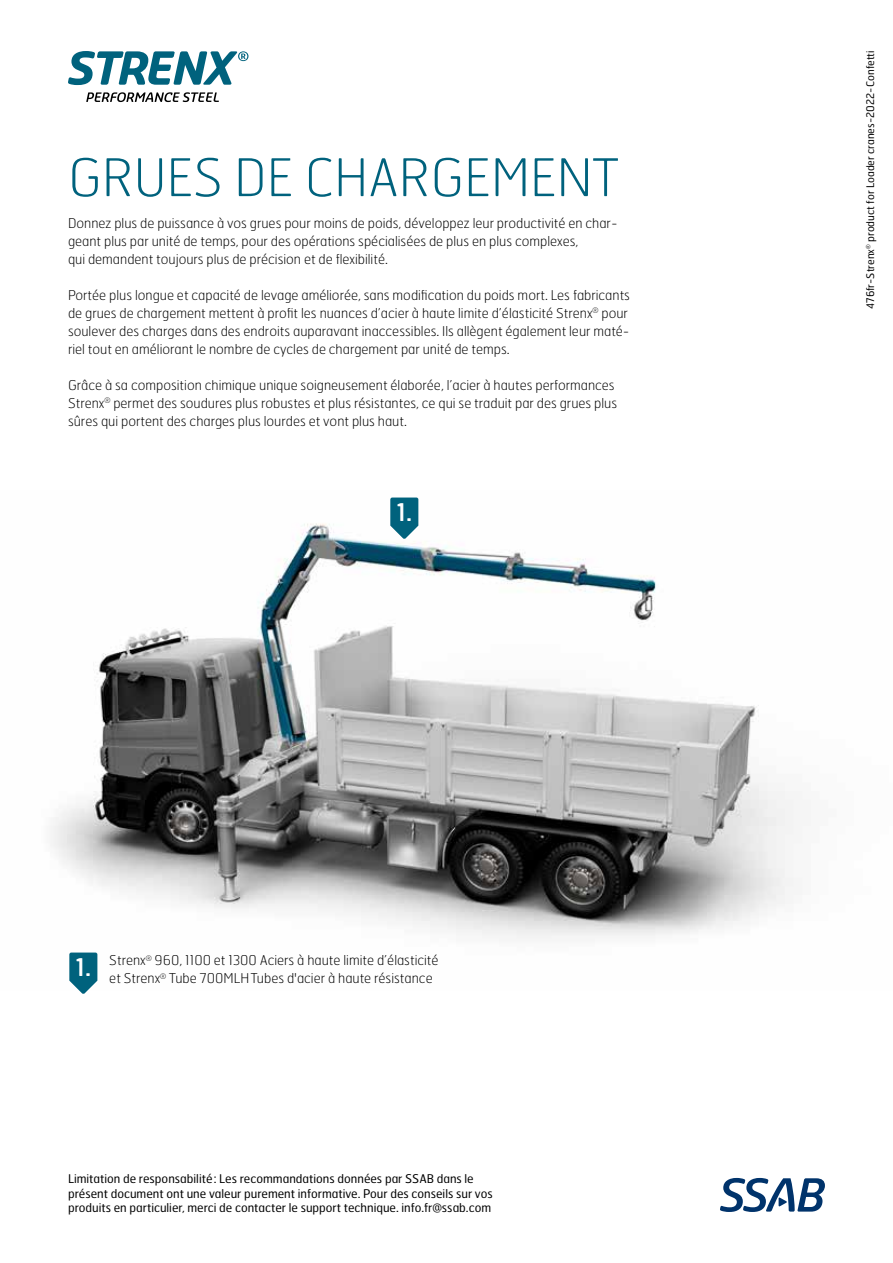
<style>
.page{position:relative;width:893px;height:1263px;background:#fff}
.page>*{position:absolute;margin:0;border:0;box-sizing:border-box;transform-origin:0 0}
.t1{font:100 51.75px "Hermes FB";color:#00627d}
.t2{font:24.45px "Hermes FB";color:#fff}
.t3{font:100 13.5px/18px "Hermes FB";color:#000}
.t4{font:12px/14.4px "Hermes FB";color:#000}
.t5{font:10.5px "Hermes FB";color:#000}
</style>
<div class="page">
<img style="left:51px;top:498px;width:743px;height:483px">
<svg style="left:68px;top:51px;width:180px;height:34px"></svg>
<svg style="left:86px;top:92px;width:133px;height:10px"></svg>
<svg style="left:720px;top:1178px;width:105px;height:34px"></svg>
<svg style="left:69px;top:952px;width:28px;height:42px"></svg>
<svg style="left:390px;top:497px;width:28px;height:42px"></svg>
<h1 class="t1" style="left:68px;top:145px;width:552px">GRUES DE CHARGEMENT</h1>
<p class="t3" style="left:68px;top:214px;width:551px">Donnez plus de puissance à vos grues pour moins de poids, développez leur productivité en char&shy;geant plus par unité de temps, pour des opérations spécialisées de plus en plus complexes,<br>qui demandent toujours plus de précision et de flexibilité.</p>
<p class="t3" style="left:68px;top:286px;width:563px">Portée plus longue et capacité de levage améliorée, sans modification du poids mort. Les fabricants de grues de chargement mettent à profit les nuances d’acier à haute limite d’élasticité Strenx<sup>®</sup> pour soulever des charges dans des endroits auparavant inaccessibles. Ils allègent également leur maté&shy;riel tout en améliorant le nombre de cycles de chargement par unité de temps.</p>
<p class="t3" style="left:68px;top:376px;width:551px">Grâce à sa composition chimique unique soigneusement élaborée, l’acier à hautes performances<br>Strenx<sup>®</sup> permet des soudures plus robustes et plus résistantes, ce qui se traduit par des grues plus sûres qui portent des charges plus lourdes et vont plus haut.</p>
<h2 class="t2" style="left:397px;top:496px;width:17px">1.</h2>
<h2 class="t2" style="left:76px;top:951px;width:17px">1.</h2>
<p class="t3" style="left:109px;top:951px;width:331px">Strenx<sup>®</sup> 960, 1100 et 1300 Aciers à haute limite d’élasticité et Strenx<sup>®</sup> Tube 700MLH Tubes d'acier à haute résistance</p>
<p class="t4" style="left:68px;top:1171px;width:426px">Limitation de responsabilité : Les recommandations données par SSAB dans le présent document ont une valeur purement informative. Pour des conseils sur vos produits en particulier, merci de contacter le support technique. info.fr@ssab.com</p>
<p class="t5" style="left:863px;top:309px;width:260px;rotate:-90deg">476fr-Strenx<sup>®</sup> product for Loader cranes-2022-Confetti</p>
</div>
